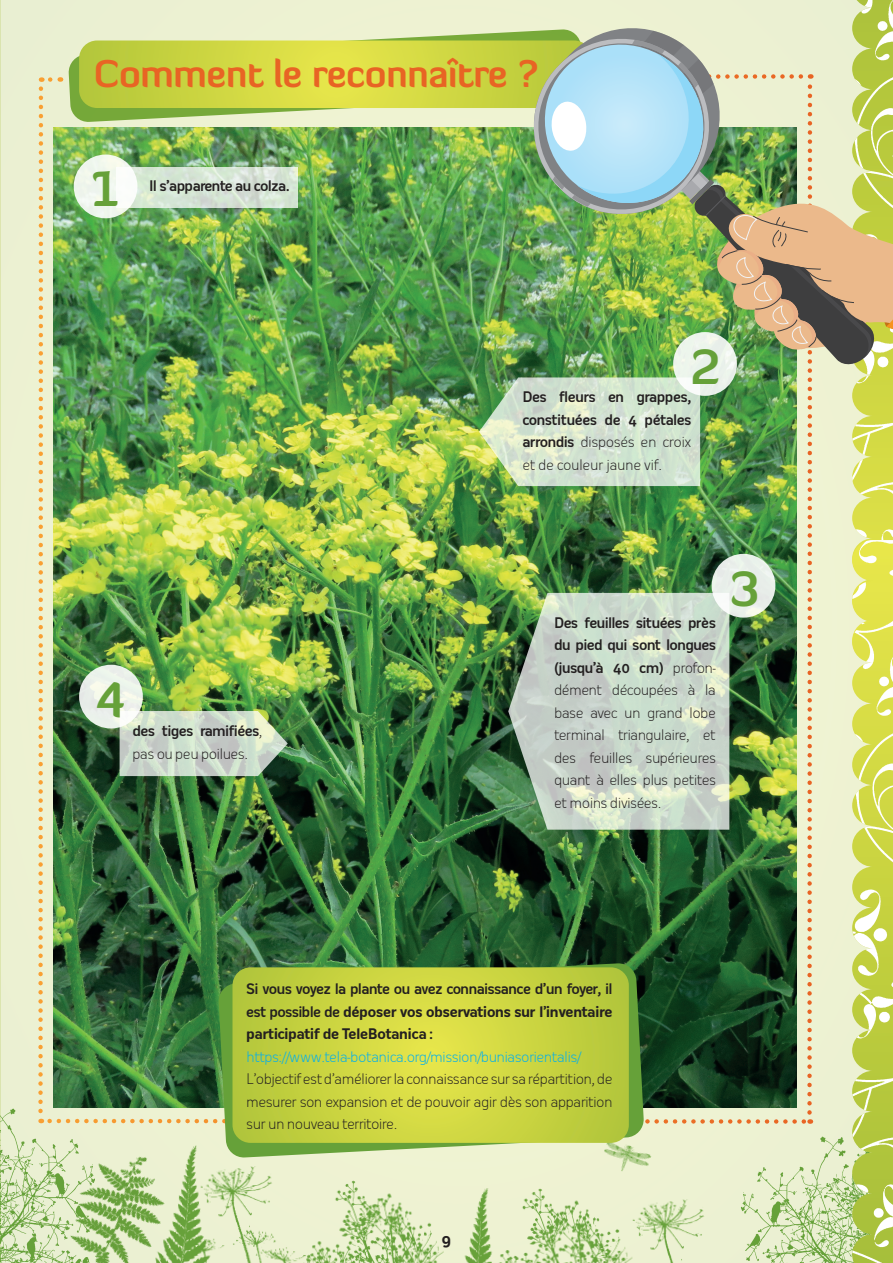
<style>
.page{position:relative;width:893px;height:1263px;background:#edf1d2}
.page>*{position:absolute;margin:0;border:0;box-sizing:border-box;transform-origin:0 0}
.t1{font:700 48px "Diavlo";color:#66a139}
.t2{font:700 37.5px "Diavlo";letter-spacing:-.01em;color:#e86424}
.t3{font:700 15px "Oceania";color:#231f20}
.t4{font:300 14.25px/22.5px "Oceania";letter-spacing:-.05em;color:#231f20;text-align:justify}
.t5{font:500 14.25px/22.5px "Oceania";letter-spacing:-.05em;color:#231f20;text-align:justify}
.t6{font:700 14.25px/22.5px "Oceania";letter-spacing:-.055em;color:#231f20;text-align:justify}
.t7{font:300 14.25px "Oceania";letter-spacing:-.05em;color:#00aeef}
.s1{font-weight:300}
.s2{font-weight:500}
</style>
<div class="page">
<hr style="left:0;top:0;width:1px;height:1263px;background:#dee6af">
<img style="left:1px;top:1108px;width:37px;height:155px">
<img style="left:0;top:1115px;width:1px;height:148px">
<img style="left:38px;top:0;width:855px;height:1263px">
<svg style="left:218px;top:963px;width:426px;height:195px"></svg>
<svg style="left:232px;top:967px;width:397px;height:176px;background:#c8d341"></svg>
<h2 class="t2" style="left:94px;top:50px;width:446px">Comment le reconnaître ?</h2>
<h1 class="t1" style="left:92px;top:159px;width:28px">1</h1>
<p class="t5" style="left:149px;top:175px;width:142px">Il s’apparente au colza.</p>
<h1 class="t1" style="left:97px;top:669px;width:29px">4</h1>
<p class="t5" style="left:132px;top:720px;width:132px">des tiges ramifiées<span class="s1">, pas ou peu poilues.</span></p>
<h1 class="t1" style="left:691px;top:336px;width:31px">2</h1>
<p class="t5" style="left:522px;top:386px;width:171px">Des fleurs en grappes, constituées de 4 pétales arrondis <span class="s1">disposés en croix et de couleur jaune vif.</span></p>
<p class="t4" style="left:554px;top:611px;width:164px"><span class="s2">Des feuilles situées près du pied qui sont longues (jusqu’à 40 cm)</span> profon&shy;dément découpées à la base avec un grand lobe terminal triangulaire, et des feuilles supérieures quant à elles plus petites et moins divisées.</p>
<h1 class="t1" style="left:729px;top:558px;width:32px">3</h1>
<p class="t6" style="left:246px;top:977px;width:368px"><span class="s2">Si vous voyez la plante ou avez connaissance d’un foyer, il est possible de</span> déposer vos observations sur l’inventaire participatif de TeleBotanica :</p>
<p class="t7" style="left:246px;top:1048px;width:336px">https://www.tela-botanica.org/mission/buniasorientalis/</p>
<p class="t4" style="left:246px;top:1067px;width:368px">L’objectif est d’améliorer la connaissance sur sa répartition, de mesurer son expansion et de pouvoir agir dès son apparition sur un nouveau territoire.</p>
<p class="t3" style="left:442px;top:1231px;width:11px">9</p>
</div>
